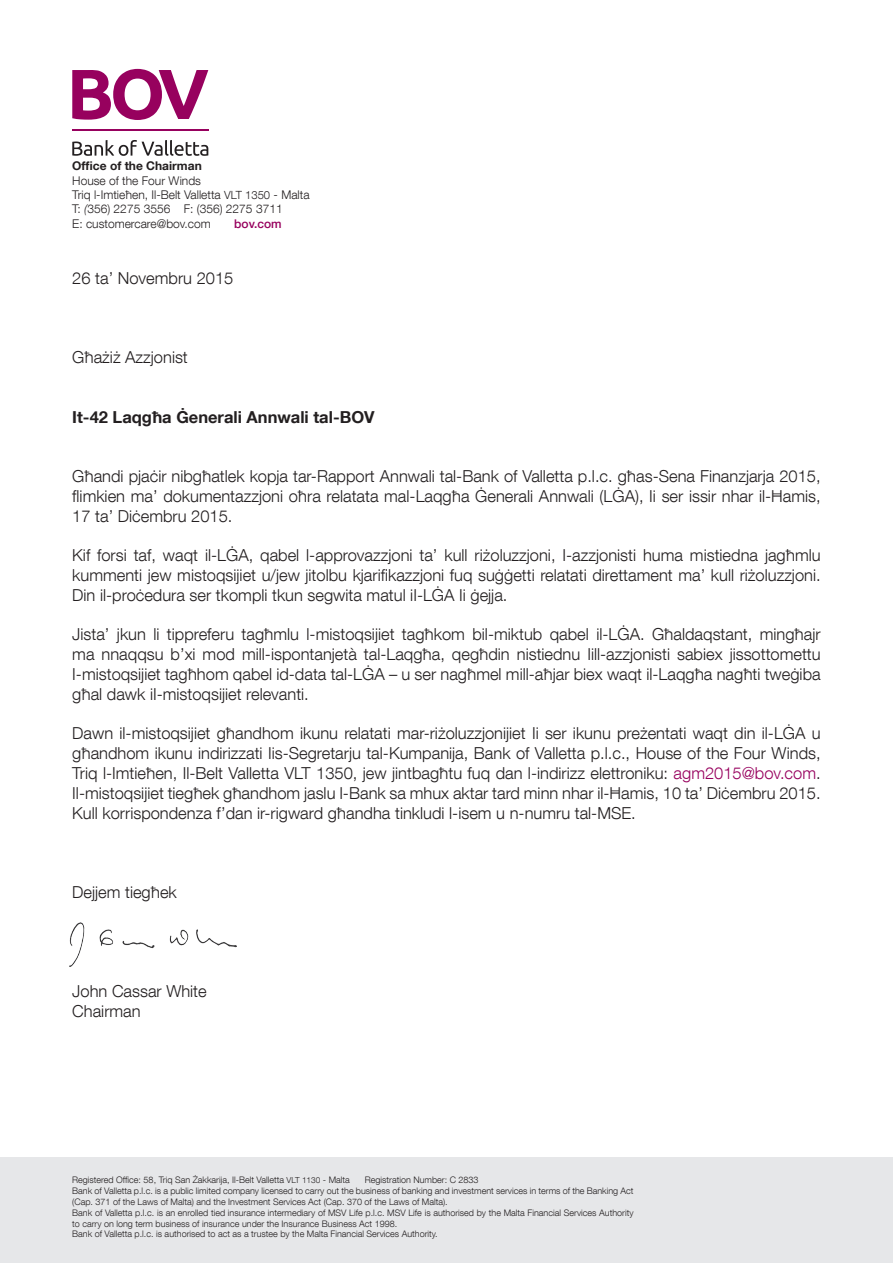
<style>
.page{position:relative;width:893px;height:1263px;background:#fff}
.page>*{position:absolute;margin:0;border:0;box-sizing:border-box;transform-origin:0 0}
.t1{font:300 16.5px/19.8px "Helvetica Neue LT Com";color:#231f20;text-align:justify}
.t2{font:700 16.5px "Helvetica Neue LT Com";color:#231f20}
.t3{font:300 12px "Helvetica Neue LT Com";color:#231f20}
.t4{font:700 12px "Helvetica Neue LT Com";color:#231f20}
.t5{font:500 12px "Helvetica Neue LT Com";color:#97015e}
.t6{font:300 9px/10.8px "Helvetica Neue LT Com";color:#231f20}
.s1{font-size:11.25px}
.s2{font-style:italic}
.s3{color:#97015e}
.s4{font-size:8.25px}
</style>
<div class="page">
<img style="left:69px;top:923px;width:168px;height:43px">
<div style="left:0;top:1157px;width:893px;height:106px;background:#e6e7e9"></div>
<svg style="left:72px;top:140px;width:136px;height:16px"></svg>
<svg style="left:72px;top:69px;width:136px;height:51px"></svg>
<hr style="left:72px;top:130px;width:136px;height:1px;background:#97015e">
<p class="t4" style="left:72px;top:158px;width:131px">Office of the Chairman</p>
<p class="t3" style="left:72px;top:173px;width:130px">House of the Four Winds</p>
<p class="t3" style="left:72px;top:187px;width:239px">Triq l-Imtieħen, Il-Belt Valletta <span class="s1">VLT 1350</span> - Malta</p>
<p class="t3" style="left:72px;top:202px;width:212px">T: <span class="s2">(</span>356) 2275 3556 F: (356) 2275 3711</p>
<p class="t3" style="left:72px;top:216px;width:140px">E: customercare@bov.com</p>
<p class="t5" style="left:234px;top:216px;width:49px">bov.com</p>
<p class="t1" style="left:72px;top:268px;width:163px">26 ta’ Novembru 2015</p>
<p class="t1" style="left:72px;top:347px;width:117px">Għażiż Azzjonist</p>
<p class="t2" style="left:72px;top:406px;width:304px">It-42 Laqgħa Ġenerali Annwali tal-BOV</p>
<p class="t1" style="left:72px;top:466px;width:750px">Għandi pjaċir nibgħatlek kopja tar-Rapport Annwali tal-Bank of Valletta p.l.c. għas-Sena Finanzjarja 2015, flimkien ma’ dokumentazzjoni oħra relatata mal-Laqgħa Ġenerali Annwali (LĠA), Ii ser issir nhar il-Ħamis, 17 ta’ Diċembru 2015.</p>
<p class="t1" style="left:72px;top:545px;width:750px">Kif forsi taf, waqt il-LĠA, qabel l-approvazzjoni ta’ kull riżoluzzjoni, I-azzjonisti huma mistiedna jagħmlu kummenti jew mistoqsijiet u/jew jitolbu kjarifikazzjoni fuq suġġetti relatati direttament ma’ kull riżoluzzjoni.<br>Din il-proċedura ser tkompli tkun segwita matul iI-LĠA Ii ġejja.</p>
<p class="t1" style="left:72px;top:624px;width:750px">Jista’ jkun li tippreferu tagħmlu l-mistoqsijiet tagħkom bil-miktub qabel il-LĠA. Għaldaqstant, mingħajr ma nnaqqsu b’xi mod mill-ispontanjetà tal-Laqgħa, qegħdin nistiednu Iill-azzjonisti sabiex jissottomettu I-mistoqsijiet tagħhom qabel id-data tal-LĠA – u ser nagħmel mill-aħjar biex waqt il-Laqgħa nagħti tweġiba għal dawk iI-mistoqsijiet relevanti.</p>
<p class="t1" style="left:72px;top:723px;width:750px">Dawn il-mistoqsijiet għandhom ikunu relatati mar-riżoluzzjonijiet Ii ser ikunu preżentati waqt din il-LĠA u għandhom ikunu indirizzati Iis-Segretarju tal-Kumpanija, Bank of Valletta p.l.c., House of the Four Winds, Triq l-Imtieħen, Il-Belt Valletta VLT 1350, jew jintbagħtu fuq dan l-indirizz elettroniku: <span class="s3">agm2015@bov.com</span>.<br>Il-mistoqsijiet tiegħek għandhom jaslu I-Bank sa mhux aktar tard minn nhar il-Ħamis, 10 ta’ Diċembru 2015.<br>Kull korrispondenza f’dan ir-rigward għandha tinkludi l-isem u n-numru tal-MSE.</p>
<p class="t1" style="left:72px;top:882px;width:106px">Dejjem tiegħek</p>
<p class="t1" style="left:72px;top:981px;width:136px">John Cassar White</p>
<p class="t1" style="left:72px;top:1000px;width:70px">Chairman</p>
<p class="t6" style="left:72px;top:1174px;width:279px">Registered Office: 58, Triq San Żakkarija, Il-Belt Valletta <span class="s4">VLT 1130</span> - Malta</p>
<p class="t6" style="left:365px;top:1174px;width:115px">Registration Number: C 2833</p>
<p class="t6" style="left:72px;top:1185px;width:563px">Bank of Valletta p.l.c. is a public limited company licensed to carry out the business of banking and investment services in terms of the Banking Act (Cap. 371 of the Laws of Malta) and the Investment Services Act (Cap. 370 of the Laws of Malta).</p>
<p class="t6" style="left:72px;top:1207px;width:563px">Bank of Valletta p.l.c. is an enrolled tied insurance intermediary of MSV Life p.l.c. MSV Life is authorised by the Malta Financial Services Authority to carry on long term business of insurance under the Insurance Business Act 1998.</p>
<p class="t6" style="left:72px;top:1228px;width:367px">Bank of Valletta p.l.c. is authorised to act as a trustee by the Malta Financial Services Authority.</p>
</div>
